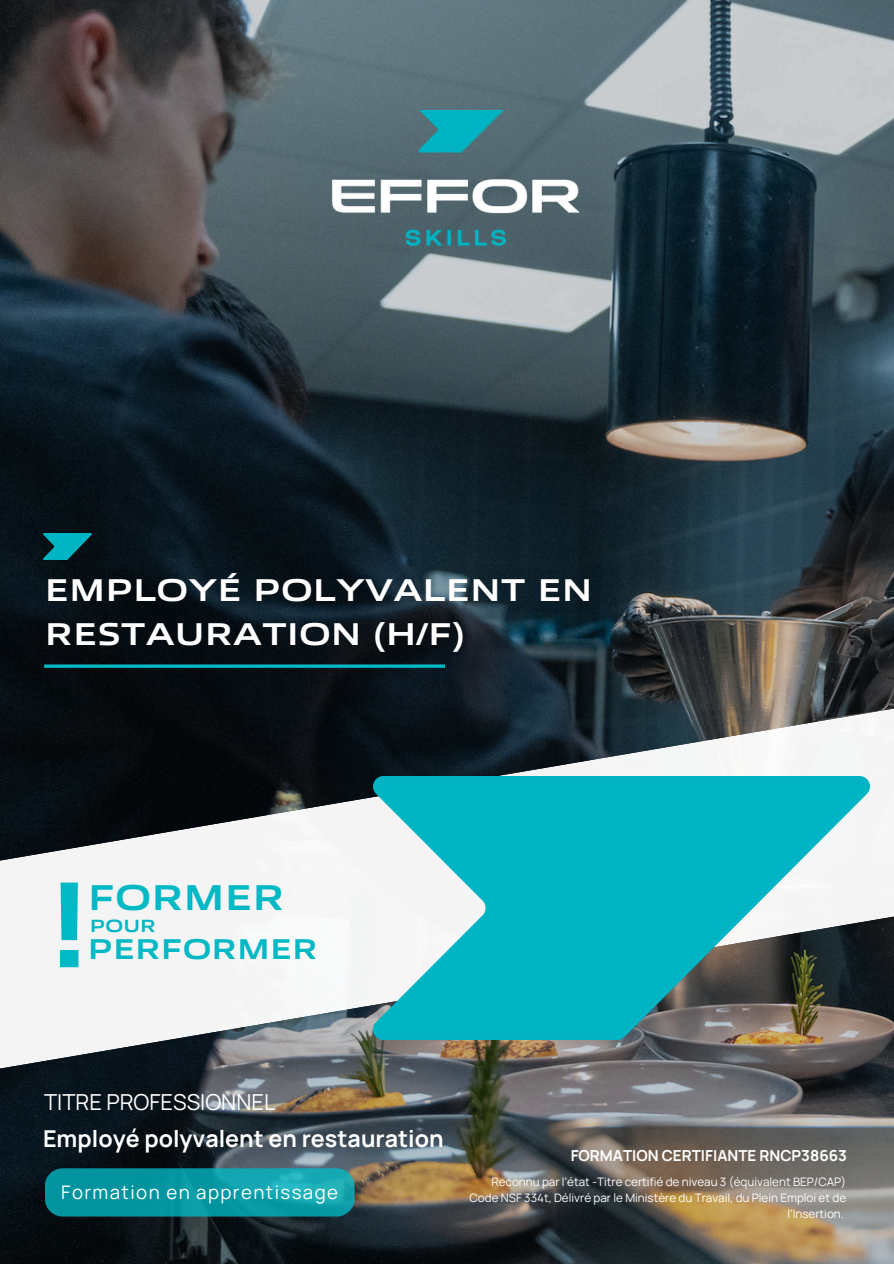
<style>
.page{position:relative;width:894px;height:1264px;background:#fff}
.page>*{position:absolute;margin:0;border:0;box-sizing:border-box;transform-origin:0 0}
.t1{font:700 117.9px "Allumi Std Extended";color:#01b8c5}
.t2{font:700 36.15px "Allumi Std Extended";color:#01b8c5}
.t3{font:700 31.8px/43.8px "Allumi Std Extended";color:#fff}
.t4{font:700 28.8px "Allumi Std Extended";color:#01b8c5}
.t5{font:700 23.25px "Manrope";color:#fff}
.t6{font:22.05px "Manrope";color:#fff}
.t7{font:18.6px "Manrope";letter-spacing:.075em;color:#fff}
.t8{font:700 17.85px "Allumi Std Extended";color:#01b8c5}
.t9{font:700 15.15px "Manrope";color:#fff}
.t10{font:11.7px/15.6px "Manrope";color:#fff;text-align:right}
</style>
<div class="page">
<img style="left:0;top:0;width:893px;height:1263px">
<svg style="left:45px;top:1168px;width:309px;height:48px;background:#099aa5"></svg>
<svg style="left:0;top:685px;width:893px;height:402px"></svg>
<img style="left:373px;top:776px;width:496px;height:263px">
<svg style="left:44px;top:664px;width:401px;height:4px;background:#019da9"></svg>
<img style="left:325px;top:110px;width:258px;height:140px">
<img style="left:43px;top:533px;width:48px;height:26px">
<p class="t3" style="left:45px;top:565px;width:549px">EMPLOYÉ POLYVALENT EN<br>RESTAURATION (H/F)</p>
<p class="t1" style="left:47px;top:840px;width:45px">!</p>
<p class="t2" style="left:88px;top:871px;width:198px">FORMER</p>
<h4 class="t8" style="left:90px;top:912px;width:68px">POUR</h4>
<h6 class="t4" style="left:88px;top:928px;width:231px">PERFORMER</h6>
<p class="t6" style="left:44px;top:1086px;width:232px">TITRE PROFESSIONNEL</p>
<h1 class="t5" style="left:43px;top:1122px;width:402px">Employé polyvalent en restauration</h1>
<h5 class="t7" style="left:61px;top:1178px;width:278px">Formation en apprentissage</h5>
<p class="t9" style="left:570px;top:1144px;width:278px">FORMATION CERTIFIANTE RNCP38663</p>
<h2 class="t10" style="left:491px;top:1174px;width:356px">Reconnu par l'état -Titre certifié de niveau 3 (équivalent BEP/CAP)</h2>
<p class="t10" style="left:469px;top:1189px;width:378px">Code NSF 334t, Délivré par le Ministère du Travail, du Plein Emploi et de l’Insertion.</p>
</div>
